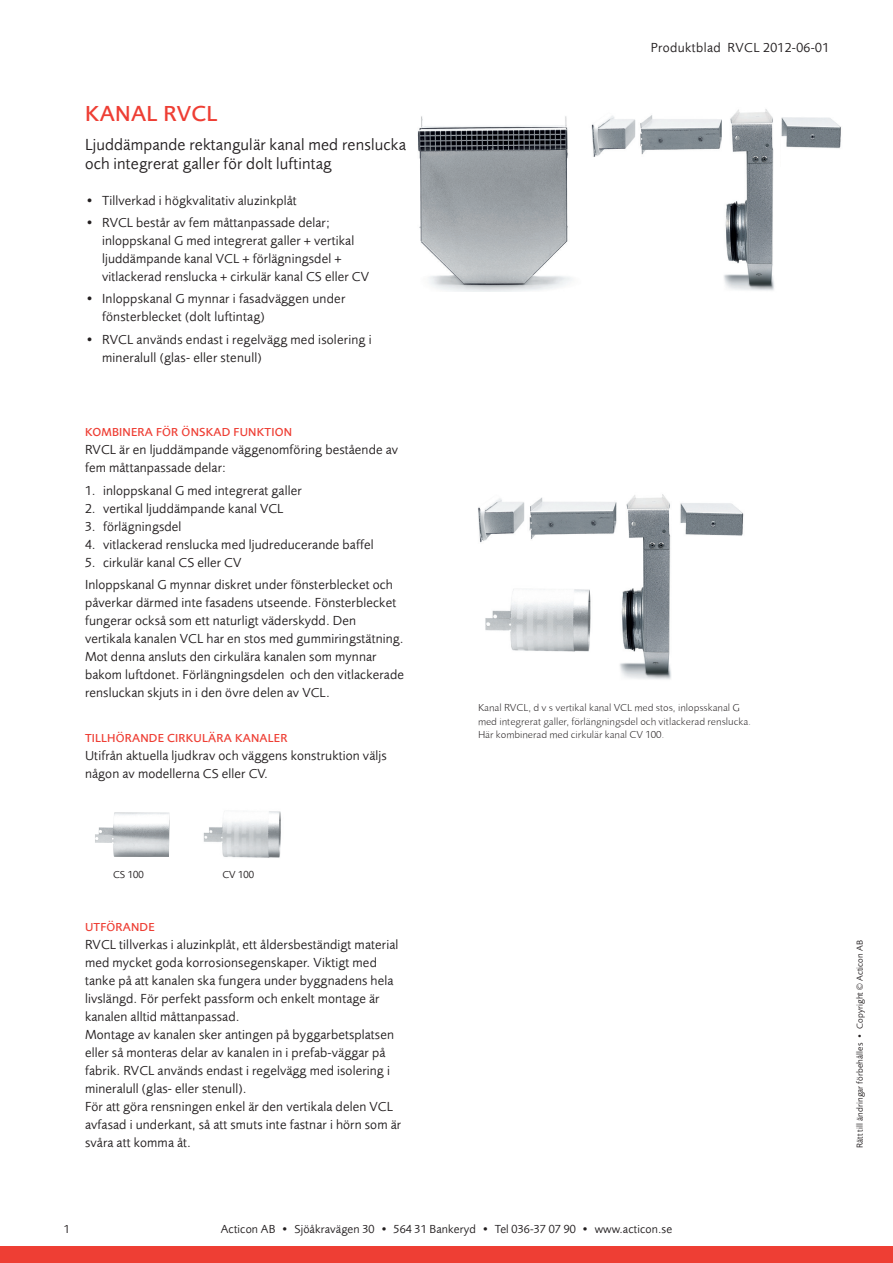
<style>
.page{position:relative;width:893px;height:1263px;background:#fff}
.page>*{position:absolute;margin:0;border:0;box-sizing:border-box;transform-origin:0 0}
.t1{font:500 22.5px "Foundry Sans";letter-spacing:.015em;color:#ee3e34}
.t2{font:16.5px "Foundry Sans";letter-spacing:.01em;color:#231f20}
.t3{font:13.5px/18px "Foundry Sans";letter-spacing:.01em;color:#231f20}
.t4{font:13.5px "Foundry Sans";letter-spacing:.03em;color:#231f20}
.t5{font:12px "Foundry Sans";letter-spacing:.01em;color:#231f20}
.Brödtext{font:500 12px "Foundry Sans";letter-spacing:.015em;color:#ee3e34}
.t6{font:300 10.5px/13.5px "Foundry Sans";letter-spacing:.01em;color:#231f20}
.t7{font:10.5px "Foundry Sans";letter-spacing:.01em;color:#231f20}
.t8{font:9px "Foundry Sans";letter-spacing:.01em;color:#231f20}
.s1{font-weight:500}
</style>
<div class="page">
<div style="left:0;top:1246px;width:893px;height:17px;background:#ee3e34"></div>
<img style="left:417px;top:116px;width:155px;height:175px">
<img style="left:591px;top:115px;width:131px;height:42px">
<img style="left:95px;top:812px;width:75px;height:45px">
<img style="left:203px;top:811px;width:78px;height:47px">
<img style="left:478px;top:497px;width:139px;height:46px">
<img style="left:485px;top:589px;width:106px;height:63px">
<img style="left:781px;top:117px;width:60px;height:32px">
<img style="left:724px;top:109px;width:50px;height:182px">
<img style="left:620px;top:494px;width:51px;height:186px">
<img style="left:680px;top:503px;width:64px;height:33px">
<p class="t1" style="left:85px;top:101px;width:134px">KANAL RVCL</p>
<p class="t2" style="left:85px;top:135px;width:322px">Ljuddämpande rektangulär kanal med renslucka</p>
<p class="t2" style="left:85px;top:154px;width:248px">och integrerat galler för dolt luftintag</p>
<p class="t3" style="left:85px;top:191px;width:213px"><span class="s1">•</span> Tillverkad i högkvalitativ aluzinkplåt</p>
<p class="t3" style="left:85px;top:214px;width:246px"><span class="s1">•</span> RVCL består av fem måttanpassade delar;</p>
<p class="t3" style="left:102px;top:232px;width:254px">inloppskanal G med integrerat galler + vertikal</p>
<p class="t3" style="left:102px;top:250px;width:268px">ljuddämpande kanal VCL + förlägningsdel + vitlackerad renslucka + cirkulär kanal CS eller CV</p>
<p class="t3" style="left:102px;top:290px;width:245px;text-indent:-17px"><span class="s1">•</span> Inloppskanal G mynnar i fasadväggen under fönsterblecket (dolt luftintag)</p>
<p class="t3" style="left:85px;top:330px;width:288px"><span class="s1">•</span> RVCL används endast i regelvägg med isolering i</p>
<p class="t3" style="left:102px;top:348px;width:161px">mineralull (glas- eller stenull)</p>
<p class="Brödtext" style="left:85px;top:425px;width:209px">KOMBINERA FÖR ÖNSKAD FUNKTION</p>
<p class="t3" style="left:85px;top:441px;width:315px">RVCL är en ljuddämpande väggenomföring bestående av fem måttanpassade delar:</p>
<p class="t3" style="left:85px;top:481px;width:218px">1. inloppskanal G med integrerat galler</p>
<p class="t3" style="left:85px;top:499px;width:200px">2. vertikal ljuddämpande kanal VCL</p>
<p class="t3" style="left:85px;top:517px;width:98px">3. förlägningsdel</p>
<p class="t3" style="left:85px;top:535px;width:290px">4. vitlackerad renslucka med ljudreducerande baffel</p>
<p class="t3" style="left:85px;top:553px;width:158px">5. cirkulär kanal CS eller CV</p>
<p class="t3" style="left:85px;top:575px;width:320px">Inloppskanal G mynnar diskret under fönsterblecket och påverkar därmed inte fasadens utseende. Fönsterblecket fungerar också som ett naturligt väderskydd. Den vertikala kanalen VCL har en stos med gummiringstätning.<br>Mot denna ansluts den cirkulära kanalen som mynnar bakom luftdonet. Förlängningsdelen och den vitlackerade rensluckan skjuts in i den övre delen av VCL.</p>
<p class="Brödtext" style="left:85px;top:731px;width:204px">TILLHÖRANDE CIRKULÄRA KANALER</p>
<p class="t3" style="left:85px;top:747px;width:303px">Utifrån aktuella ljudkrav och väggens konstruktion väljs någon av modellerna CS eller CV.</p>
<p class="t4" style="left:651px;top:40px;width:180px">Produktblad RVCL 2012-06-01</p>
<p class="t6" style="left:478px;top:701px;width:263px">Kanal RVCL, d v s vertikal kanal VCL med stos, inlopsskanal G</p>
<p class="t6" style="left:478px;top:714px;width:275px">med integrerat galler, förlängningsdel och vitlackerad renslucka.<br>Här kombinerad med cirkulär kanal CV 100.</p>
<p class="t7" style="left:113px;top:868px;width:32px">CS 100</p>
<p class="t7" style="left:222px;top:868px;width:33px">CV 100</p>
<p class="Brödtext" style="left:85px;top:920px;width:71px">UTFÖRANDE</p>
<p class="t3" style="left:85px;top:936px;width:315px">RVCL tillverkas i aluzinkplåt, ett åldersbeständigt material med mycket goda korrosionsegenskaper. Viktigt med tanke på att kanalen ska fungera under byggnadens hela livslängd. För perfekt passform och enkelt montage är kanalen alltid måttanpassad.</p>
<p class="t3" style="left:85px;top:1026px;width:311px">Montage av kanalen sker antingen på byggarbetsplatsen eller så monteras delar av kanalen in i prefab-väggar på fabrik. RVCL används endast i regelvägg med isolering i mineralull (glas- eller stenull).</p>
<p class="t3" style="left:85px;top:1098px;width:318px">För att göra rensningen enkel är den vertikala delen VCL avfasad i underkant, så att smuts inte fastnar i hörn som är svåra att komma åt.</p>
<p class="t5" style="left:64px;top:1222px;width:8px">1</p>
<p class="t5" style="left:221px;top:1222px;width:453px">Acticon AB • Sjöåkravägen 30 • 564 31 Bankeryd • Tel 036-37 07 90 • www.acticon.se</p>
<p class="t8" style="left:855px;top:1148px;width:210px;rotate:-90deg">Rätt till ändringar förbehålles <span class="s1">•</span> Copyright © Acticon AB</p>
</div>
